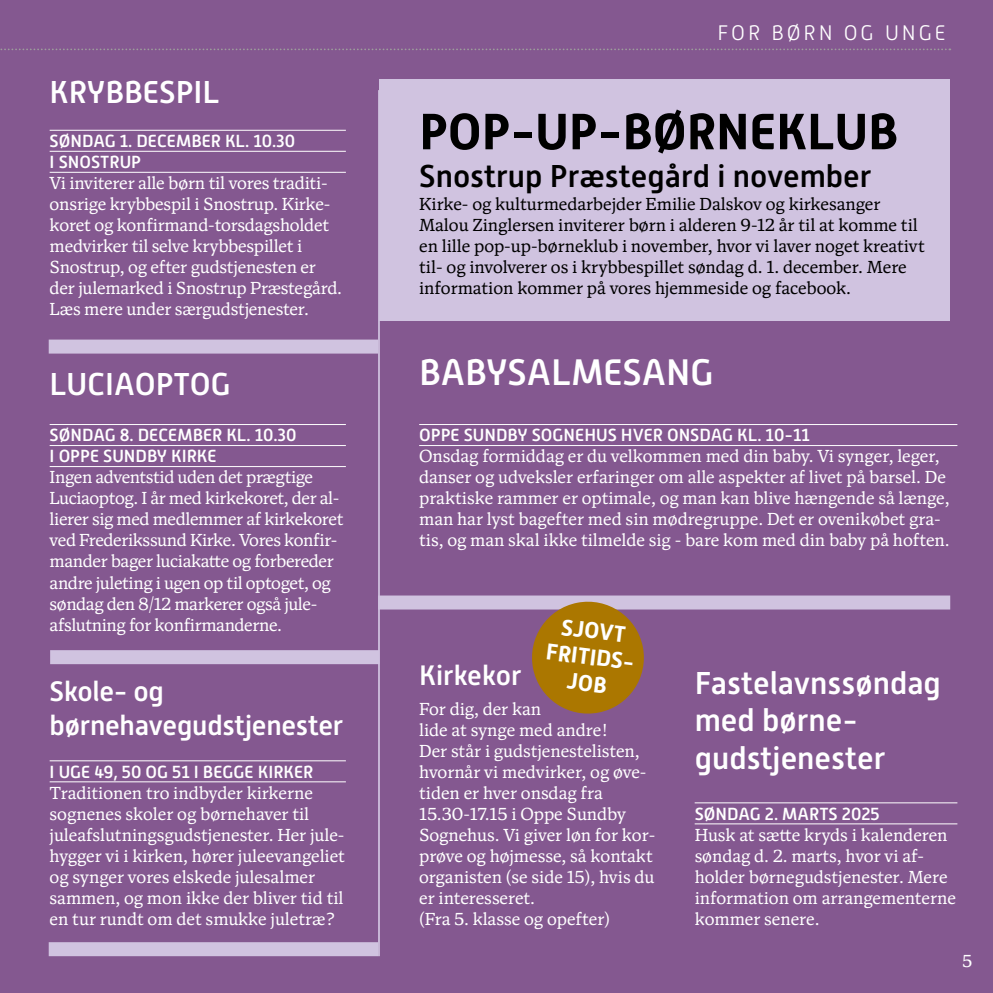
<style>
.page{position:relative;width:993px;height:993px;background:#fff}
.page>*{position:absolute;margin:0;border:0;box-sizing:border-box;transform-origin:0 0}
.t1{font:700 50.75px "Alwyn New";color:#000}
.t2{font:500 36.75px "Alwyn New";color:#fff}
.t3{font:500 31.5px/37.8px "Alwyn New";color:#fff}
.t4{font:500 31.5px "Alwyn New";color:#000}
.t5{font:500 28px/33.6px "Alwyn New";letter-spacing:-.01em;color:#fff}
.t6{font:700 22.75px/26.2px "Alwyn New";color:#fff;text-align:center}
.t7{font:300 21px "Alwyn New";letter-spacing:.14em;color:#fff}
.t8{font:17.5px/21px "Antonia Variable";letter-spacing:-.005em;color:#fff}
.t9{font:17.5px/21px "Antonia Variable";color:#000}
.t10{font:500 17.5px/21px "Alwyn New";color:#fff}
</style>
<div class="page">
<div style="left:0;top:0;width:992px;height:992px;background:#845890"></div>
<div style="left:379px;top:79px;width:570px;height:242px;background:#d0c3e0"></div>
<div style="left:50px;top:650px;width:329px;height:14px;background:#d0c3e0"></div>
<div style="left:378px;top:595px;width:571px;height:14px;background:#d0c3e0"></div>
<div style="left:49px;top:339px;width:329px;height:14px;background:#d0c3e0"></div>
<div style="left:49px;top:941px;width:329px;height:14px;background:#d0c3e0"></div>
<svg style="left:0;top:48px;width:950px;height:2px"></svg>
<svg style="left:527px;top:601px;width:121px;height:113px"></svg>
<hr style="left:50px;top:130px;width:296px;height:1px;background:#fff">
<hr style="left:50px;top:151px;width:296px;height:1px;background:#fff">
<hr style="left:50px;top:172px;width:296px;height:1px;background:#fff">
<hr style="left:50px;top:424px;width:296px;height:1px;background:#fff">
<hr style="left:50px;top:445px;width:296px;height:1px;background:#fff">
<hr style="left:50px;top:466px;width:296px;height:1px;background:#fff">
<hr style="left:694px;top:802px;width:263px;height:1px;background:#fff">
<hr style="left:694px;top:823px;width:263px;height:1px;background:#fff">
<hr style="left:50px;top:760px;width:296px;height:1px;background:#fff">
<hr style="left:50px;top:781px;width:296px;height:1px;background:#fff">
<hr style="left:419px;top:424px;width:538px;height:1px;background:#fff">
<hr style="left:419px;top:445px;width:538px;height:1px;background:#fff">
<hr style="left:378px;top:90px;width:2px;height:865px;background:#d0c3e0">
<h3 class="t3" style="left:50px;top:74px;width:172px">KRYBBESPIL</h3>
<p class="t10" style="left:50px;top:131px;width:247px">SØNDAG 1. DECEMBER KL. 10.30<br>I SNOSTRUP</p>
<p class="t8" style="left:50px;top:173px;width:294px">Vi inviterer alle børn til vores traditi&shy;onsrige krybbespil i Snostrup. Kirke&shy;koret og konfirmand-torsdagsholdet medvirker til selve krybbespillet i Snostrup, og efter gudstjenesten er der julemarked i Snostrup Præstegård.<br>Læs mere under særgudstjenester.</p>
<h3 class="t3" style="left:50px;top:365px;width:182px">LUCIAOPTOG</h3>
<p class="t10" style="left:50px;top:425px;width:248px">SØNDAG 8. DECEMBER KL. 10.30<br>I OPPE SUNDBY KIRKE</p>
<p class="t8" style="left:50px;top:467px;width:295px">Ingen adventstid uden det prægtige Luciaoptog. I år med kirkekoret, der al&shy;lierer sig med medlemmer af kirkekoret ved Frederikssund Kirke. Vores konfir&shy;mander bager luciakatte og forbereder andre juleting i ugen op til optoget, og søndag den 8/12 markerer også jule&shy;afslutning for konfirmanderne.</p>
<h3 class="t5" style="left:50px;top:674px;width:295px">Skole- og børnehavegudstjenester</h3>
<p class="t10" style="left:50px;top:761px;width:265px">I UGE 49, 50 OG 51 I BEGGE KIRKER</p>
<p class="t8" style="left:50px;top:782px;width:297px">Traditionen tro indbyder kirkerne sognenes skoler og børnehaver til juleafslutningsgudstjenester. Her jule&shy;hygger vi i kirken, hører juleevangeliet og synger vores elskede julesalmer sammen, og mon ikke der bliver tid til en tur rundt om det smukke juletræ?</p>
<p class="t7" style="left:717px;top:21px;width:230px">FOR BØRN OG UNGE</p>
<h1 class="t1" style="left:419px;top:102px;width:480px">POP-UP-BØRNEKLUB</h1>
<h3 class="t4" style="left:419px;top:158px;width:454px">Snostrup Præstegård i november</h3>
<p class="t9" style="left:419px;top:194px;width:507px">Kirke- og kulturmedarbejder Emilie Dalskov og kirkesanger Malou Zinglersen inviterer børn i alderen 9-12 år til at komme til en lille pop-up-børneklub i november, hvor vi laver noget kreativt til- og involverer os i krybbespillet søndag d. 1. december. Mere information kommer på vores hjemmeside og facebook.</p>
<h2 class="t2" style="left:419px;top:351px;width:296px">BABYSALMESANG</h2>
<p class="t10" style="left:419px;top:425px;width:392px">OPPE SUNDBY SOGNEHUS HVER ONSDAG KL. 10-11</p>
<p class="t8" style="left:419px;top:446px;width:532px">Onsdag formiddag er du velkommen med din baby. Vi synger, leger, danser og udveksler erfaringer om alle aspekter af livet på barsel. De praktiske rammer er optimale, og man kan blive hængende så længe, man har lyst bagefter med sin mødregruppe. Det er ovenikøbet gra&shy;tis, og man skal ikke tilmelde sig - bare kom med din baby på hoften.</p>
<h3 class="t6" style="left:551px;top:612px;width:90px;rotate:7deg">SJOVT<br>FRITIDS-<br>JOB</h3>
<h3 class="t5" style="left:419px;top:658px;width:104px">Kirkekor</h3>
<p class="t8" style="left:419px;top:698px;width:237px">For dig, der kan<br>lide at synge med andre!<br>Der står i gudstjenestelisten, hvornår vi medvirker, og øve&shy;tiden er hver onsdag fra<br>15.30-17.15 i Oppe Sundby<br>Sognehus. Vi giver løn for kor&shy;prøve og højmesse, så kontakt organisten (se side 15), hvis du er interesseret.<br>(Fra 5. klasse og opefter)</p>
<h3 class="t3" style="left:694px;top:663px;width:248px">Fastelavnssøndag med børne&shy;gudstjenester</h3>
<p class="t10" style="left:694px;top:803px;width:186px">SØNDAG 2. MARTS 2025</p>
<p class="t8" style="left:694px;top:824px;width:263px">Husk at sætte kryds i kalenderen søndag d. 2. marts, hvor vi af&shy;holder børnegudstjenester. Mere information om arrangementerne kommer senere.</p>
<p class="t8" style="left:961px;top:950px;width:12px">5</p>
</div>
